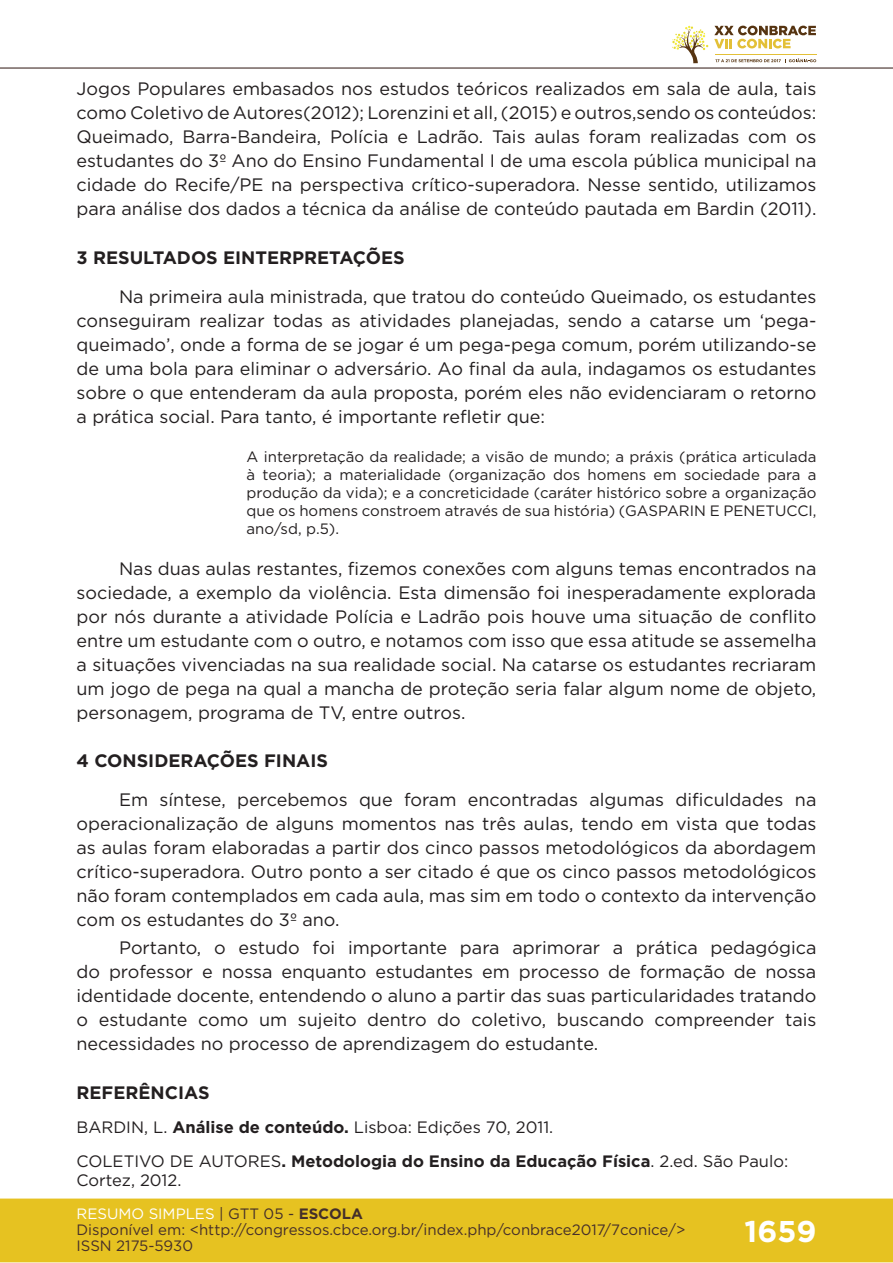
<style>
.page{position:relative;width:893px;height:1263px;background:#fff}
.page>*{position:absolute;margin:0;border:0;box-sizing:border-box;transform-origin:0 0}
.t1{font:700 30px "Gotham";color:#fff}
.t2{font:18px/24px "Gotham";color:#231f20;text-align:justify}
.t3{font:700 18px "Gotham";color:#231f20}
.t4{font:16.5px/33.9px "Gotham";color:#231f20}
.t5{font:15px/18px "Gotham";color:#231f20;text-align:justify}
.t6{font:15px/16px "Gotham";color:#462f2a}
.s1{font-weight:700}
.s2{color:#fff}
.s3{color:#442f2a}
.s4{font-weight:700;color:#442f2a}
</style>
<div class="page">
<div style="left:0;top:1198px;width:893px;height:64px;background:#e6c221;border:2px solid #e6c221"></div>
<hr style="left:0;top:67px;width:893px;height:2px;background:#442f2a">
<svg style="left:672px;top:26px;width:144px;height:37px"></svg>
<hr style="left:0;top:0;width:1px;height:150px;background:#fff">
<p class="t2" style="left:77px;top:77px;width:741px">Jogos Populares embasados nos estudos teóricos realizados em sala de aula, tais como Coletivo de Autores(2012); Lorenzini et all, (2015) e outros,sendo os conteúdos:<br>Queimado, Barra-Bandeira, Polícia e Ladrão. Tais aulas foram realizadas com os estudantes do 3º Ano do Ensino Fundamental I de uma escola pública municipal na cidade do Recife/PE na perspectiva crítico-superadora. Nesse sentido, utilizamos para análise dos dados a técnica da análise de conteúdo pautada em Bardin (2011).</p>
<p class="t3" style="left:77px;top:245px;width:330px">3 RESULTADOS EINTERPRETAÇÕES</p>
<p class="t2" style="left:77px;top:284px;width:741px;text-indent:43px">Na primeira aula ministrada, que tratou do conteúdo Queimado, os estudantes conseguiram realizar todas as atividades planejadas, sendo a catarse um ‘pega&shy;queimado’, onde a forma de se jogar é um pega-pega comum, porém utilizando-se de uma bola para eliminar o adversário. Ao final da aula, indagamos os estudantes sobre o que entenderam da aula proposta, porém eles não evidenciaram o retorno a prática social. Para tanto, é importante refletir que:</p>
<p class="t5" style="left:247px;top:447px;width:571px">A interpretação da realidade; a visão de mundo; a práxis (prática articulada à teoria); a materialidade (organização dos homens em sociedade para a produção da vida); e a concreticidade (caráter histórico sobre a organização que os homens constroem através de sua história) (GASPARIN E PENETUCCI, ano/sd, p.5).</p>
<p class="t2" style="left:77px;top:556px;width:741px;text-indent:43px">Nas duas aulas restantes, fizemos conexões com alguns temas encontrados na sociedade, a exemplo da violência. Esta dimensão foi inesperadamente explorada por nós durante a atividade Polícia e Ladrão pois houve uma situação de conflito entre um estudante com o outro, e notamos com isso que essa atitude se assemelha a situações vivenciadas na sua realidade social. Na catarse os estudantes recriaram um jogo de pega na qual a mancha de proteção seria falar algum nome de objeto, personagem, programa de TV, entre outros.</p>
<p class="t3" style="left:77px;top:749px;width:253px">4 CONSIDERAÇÕES FINAIS</p>
<p class="t2" style="left:77px;top:787px;width:741px;text-indent:43px">Em síntese, percebemos que foram encontradas algumas dificuldades na operacionalização de alguns momentos nas três aulas, tendo em vista que todas as aulas foram elaboradas a partir dos cinco passos metodológicos da abordagem crítico-superadora. Outro ponto a ser citado é que os cinco passos metodológicos não foram contemplados em cada aula, mas sim em todo o contexto da intervenção com os estudantes do 3º ano.</p>
<p class="t2" style="left:77px;top:936px;width:741px;text-indent:43px">Portanto, o estudo foi importante para aprimorar a prática pedagógica do professor e nossa enquanto estudantes em processo de formação de nossa identidade docente, entendendo o aluno a partir das suas particularidades tratando o estudante como um sujeito dentro do coletivo, buscando compreender tais necessidades no processo de aprendizagem do estudante.</p>
<p class="t3" style="left:77px;top:1080px;width:135px">REFERÊNCIAS</p>
<p class="t4" style="left:77px;top:1109px;width:713px">BARDIN, L. <span class="s1">Análise de conteúdo.</span> Lisboa: Edições 70, 2011.<br>COLETIVO DE AUTORES<span class="s1">. Metodologia do Ensino da Educação Física</span>. 2.ed. São Paulo:</p>
<p class="t4" style="left:77px;top:1162px;width:106px">Cortez, 2012.</p>
<p class="t6" style="left:77px;top:1205px;width:610px"><span class="s2">RESUMO SIMPLES</span> <span class="s3">| GTT 05 -</span> <span class="s4">ESCOLA<br></span>Disponível em: &lt;http://congressos.cbce.org.br/index.php/conbrace2017/7conice/&gt;<br>ISSN 2175-5930</p>
<h1 class="t1" style="left:745px;top:1212px;width:73px">1659</h1>
</div>
